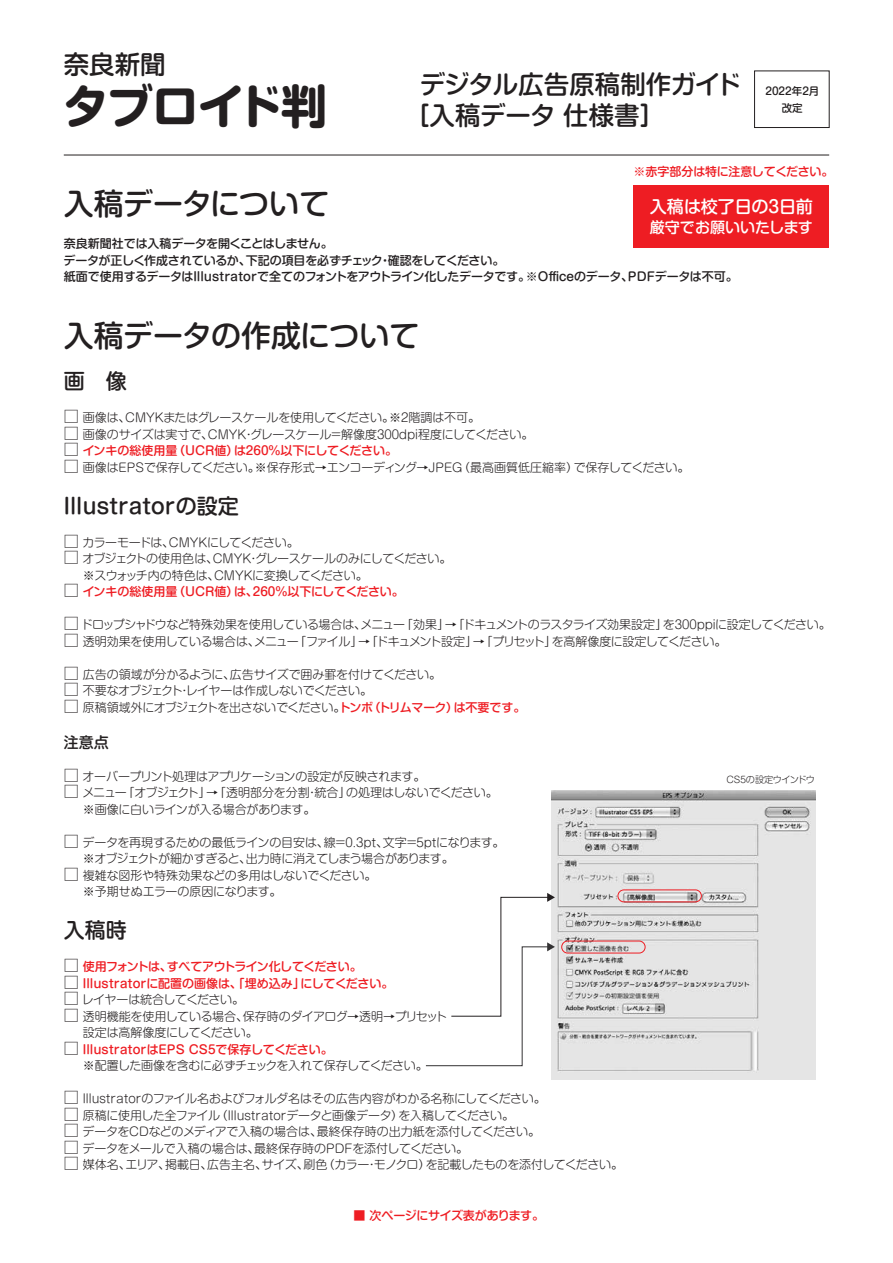
<style>
.page{position:relative;width:893px;height:1263px;background:#fff}
.page>*{position:absolute;margin:0;border:0;box-sizing:border-box;transform-origin:0 0}
.t1{font:700 46.5px "Shin M Go Pr 6";letter-spacing:-.03em;color:#231f20}
.t2{font:500 30px "Shin M Go Pr 6";color:#231f20}
.t3{font:500 25.5px/31.5px "Shin M Go Pr 6";color:#231f20}
.t4{font:500 21px "Shin M Go Pr 6";color:#231f20}
.t5{font:500 17.1px "Shin M Go Pr 6";letter-spacing:-.02em;color:#fff}
.t6{font:500 15px "Shin M Go Pr 6";color:#fff}
.t7{font:500 15px "Shin M Go Pr 6";color:#231f20}
.t8{font:300 12px/16.5px "Shin M Go Pr 6";letter-spacing:-.03em;color:#231f20}
.t9{font:300 12px/16.5px "Shin M Go Pr 6";letter-spacing:-.01em;color:#231f20}
.t10{font:500 12px/16.5px "Shin M Go Pr 6";letter-spacing:-.02em;color:#231f20}
.t11{font:500 12px "Shin M Go Pr 6";letter-spacing:-.01em;color:#ee1d23}
.t12{font:300 12px "Shin M Go Pr 6";color:#231f20}
.t13{font:500 12px "Shin M Go Pr 6";letter-spacing:-.045em;color:#ee1d23}
.t14{font:500 12px "Shin M Go Pr 6";letter-spacing:-.03em;color:#ee1d23}
.t15{font:500 10.5px/16.5px "Shin M Go Pr 6";color:#231f20;text-align:center}
.t16{font:300 9.15px "Shin M Go Pr 6";letter-spacing:-.02em;color:#231f20}
.s1{font-size:15px}
.s2{font-weight:300;font-size:15px;color:#231f20}
.s3{font-weight:500;color:#ee1d23}
</style>
<div class="page">
<img style="left:551px;top:790px;width:264px;height:289px">
<hr style="left:64px;top:155px;width:765px;height:1px;background:#231f20">
<div style="left:754px;top:71px;width:75px;height:57px;border:1px solid #231f20"></div>
<div style="left:633px;top:185px;width:196px;height:63px;background:#ee1d23"></div>
<div style="left:561px;top:941px;width:84px;height:12px;border:1px solid #ee1d23;border-radius:6px"></div>
<div style="left:618px;top:889px;width:84px;height:13px;border:1px solid #ee1d23;border-radius:6px"></div>
<svg style="left:425px;top:893px;width:130px;height:173px"></svg>
<h3 class="t3" style="left:64px;top:47px;width:103px">奈良新聞</h3>
<h1 class="t1" style="left:62px;top:67px;width:266px">タブロイド判</h1>
<h3 class="t3" style="left:404px;top:67px;width:339px;text-indent:16px">デジタル広告原稿制作ガイド［入稿データ 仕様書］</h3>
<p class="t11" style="left:633px;top:161px;width:202px">※赤字部分は特に注意してください。</p>
<p class="t15" style="left:765px;top:82px;width:56px">2022年2月改定</p>
<h2 class="t2" style="left:64px;top:179px;width:267px">入稿データについて</h2>
<p class="t10" style="left:64px;top:235px;width:676px">奈良新聞社では入稿データを開くことはしません。<br>データが正しく作成されているか、下記の項目を必ずチェック・確認をしてください。<br>紙面で使用するデータはIllustratorで全てのフォントをアウトライン化したデータです。※Officeのデータ、PDFデータは不可。</p>
<h2 class="t2" style="left:64px;top:311px;width:357px">入稿データの作成について</h2>
<h3 class="t4" style="left:64px;top:364px;width:64px">画　像</h3>
<p class="t8" style="left:64px;top:409px;width:418px"><span class="s1">□</span> 画像は、CMYKまたはグレースケールを使用してください。※2階調は不可。</p>
<p class="t12" style="left:64px;top:424px;width:471px"><span class="s1">□</span> 画像のサイズは実寸で、CMYK・グレースケール＝解像度300dpi程度にしてください。</p>
<p class="t11" style="left:64px;top:441px;width:335px"><span class="s2">□</span> インキの総使用量（UCR値）は260％以下にしてください。</p>
<p class="t9" style="left:64px;top:458px;width:627px"><span class="s1">□</span> 画像はEPSで保存してください。※保存形式→エンコーディング→JPEG（最高画質低圧縮率）で保存してください。</p>
<h3 class="t4" style="left:64px;top:488px;width:176px">Illustratorの設定</h3>
<p class="t8" style="left:64px;top:533px;width:236px"><span class="s1">□</span> カラーモードは、CMYKにしてください。</p>
<p class="t8" style="left:83px;top:550px;width:370px;text-indent:-19px"><span class="s1">□</span> オブジェクトの使用色は、CMYK・グレースケールのみにしてください。※スウォッチ内の特色は、CMYKに変換してください。</p>
<p class="t11" style="left:64px;top:582px;width:342px"><span class="s2">□</span> インキの総使用量（UCR値）は、260％以下にしてください。</p>
<p class="t8" style="left:64px;top:616px;width:769px"><span class="s1">□</span> ドロップシャドウなど特殊効果を使用している場合は、メニュー「効果」→「ドキュメントのラスタライズ効果設定」を300ppiに設定してください。</p>
<p class="t8" style="left:64px;top:632px;width:664px"><span class="s1">□</span> 透明効果を使用している場合は、メニュー「ファイル」→「ドキュメント設定」→「プリセット」を高解像度に設定してください。</p>
<p class="t8" style="left:64px;top:665px;width:379px"><span class="s1">□</span> 広告の領域が分かるように、広告サイズで囲み罫を付けてください。</p>
<p class="t8" style="left:64px;top:682px;width:310px"><span class="s1">□</span> 不要なオブジェクト・レイヤーは作成しないでください。</p>
<p class="t8" style="left:64px;top:698px;width:463px"><span class="s1">□</span> 原稿領域外にオブジェクトを出さないでください。<span class="s3">トンボ（トリムマーク）は不要です。</span></p>
<p class="t7" style="left:64px;top:730px;width:46px">注意点</p>
<p class="t8" style="left:64px;top:767px;width:363px"><span class="s1">□</span> オーバープリント処理はアプリケーションの設定が反映されます。</p>
<p class="t8" style="left:83px;top:784px;width:417px;text-indent:-19px"><span class="s1">□</span> メニュー「オブジェクト」→「透明部分を分割・統合」の処理はしないでください。※画像に白いラインが入る場合があります。</p>
<p class="t8" style="left:83px;top:833px;width:423px;text-indent:-19px"><span class="s1">□</span> データを再現するための最低ラインの目安は、線＝0.3pt、文字＝5ptになります。※オブジェクトが細かすぎると、出力時に消えてしまう場合があります。</p>
<p class="t9" style="left:83px;top:866px;width:295px;text-indent:-19px"><span class="s1">□</span> 複雑な図形や特殊効果などの多用はしないでください。※予期せぬエラーの原因になります。</p>
<h3 class="t4" style="left:64px;top:913px;width:64px">入稿時</h3>
<p class="t13" style="left:64px;top:957px;width:300px"><span class="s2">□</span> 使用フォントは、すべてアウトライン化してください。</p>
<p class="t11" style="left:64px;top:973px;width:331px"><span class="s2">□</span> Illustratorに配置の画像は、「埋め込み」にしてください。</p>
<p class="t8" style="left:64px;top:991px;width:182px"><span class="s1">□</span> レイヤーは統合してください。</p>
<p class="t8" style="left:83px;top:1007px;width:366px;text-indent:-19px"><span class="s1">□</span> 透明機能を使用している場合、保存時のダイアログ→透明→プリセット設定は高解像度にしてください。</p>
<p class="t8" style="left:83px;top:1040px;width:347px;text-indent:-19px"><span class="s1">□</span> <span class="s3">IllustratorはEPS CS5で保存してください。<br></span>※配置した画像を含むに必ずチェックを入れて保存してください。</p>
<p class="t9" style="left:64px;top:1090px;width:483px"><span class="s1">□</span> Illustratorのファイル名およびフォルダ名はその広告内容がわかる名称にしてください。</p>
<p class="t8" style="left:64px;top:1106px;width:452px"><span class="s1">□</span> 原稿に使用した全ファイル（Illustratorデータと画像データ）を入稿してください。</p>
<p class="t8" style="left:64px;top:1123px;width:478px"><span class="s1">□</span> データをCDなどのメディアで入稿の場合は、最終保存時の出力紙を添付してください。</p>
<p class="t12" style="left:64px;top:1138px;width:406px"><span class="s1">□</span> データをメールで入稿の場合は、最終保存時のPDFを添付してください。</p>
<p class="t8" style="left:64px;top:1156px;width:561px"><span class="s1">□</span> 媒体名、エリア、掲載日、広告主名、サイズ、刷色（カラー・モノクロ）を記載したものを添付してください。</p>
<h3 class="t5" style="left:650px;top:192px;width:164px">入稿は校了日の3日前</h3>
<p class="t6" style="left:650px;top:215px;width:165px">厳守でお願いいたします</p>
<p class="t16" style="left:726px;top:772px;width:90px">CS5の設定ウインドウ</p>
<p class="t14" style="left:353px;top:1206px;width:192px">■ 次ページにサイズ表があります。</p>
</div>
